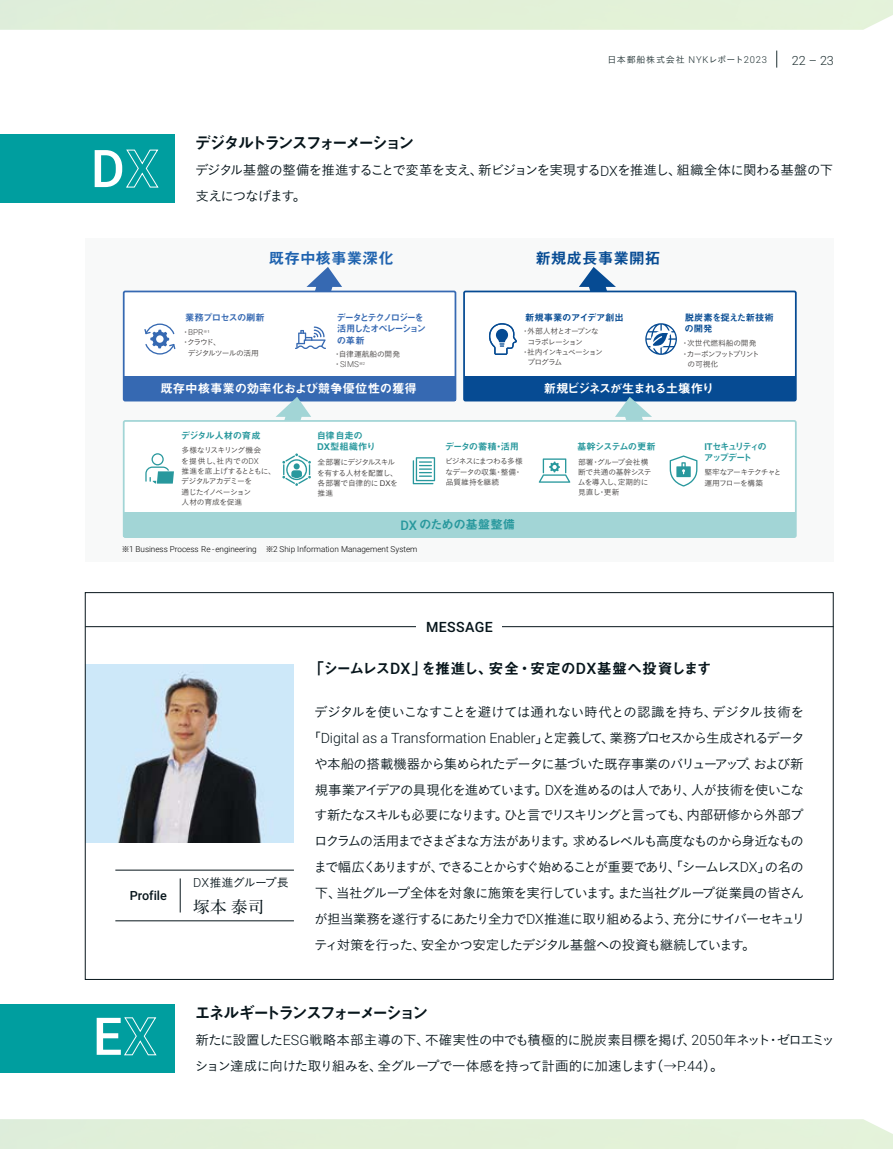
<style>
.page{position:relative;width:893px;height:1149px;background:#fff}
.page>*{position:absolute;margin:0;border:0;box-sizing:border-box;transform-origin:0 0}
.t1{font:500 52.05px "Roboto";color:#fff}
.t2{font:16.5px "Midashi Go Pr 6 N MB31";letter-spacing:-.185em;color:#07151b}
.t3{font:500 16.5px "Yu Min Pr 6 N";color:#07151b}
.t4{font:15.6px "Midashi Go Pr 6 N MB31";color:#1f63af}
.t5{font:15.6px "Midashi Go Pr 6 N MB31";color:#064b93}
.t6{font:15px "Midashi Go Pr 6 N MB31";letter-spacing:-.065em;color:#07151b}
.t7{font:300 14.1px "Roboto";letter-spacing:-.005em;color:#07151b}
.t8{font:500 14.1px "Roboto";letter-spacing:.03em;color:#07151b}
.t9{font:13.5px/25.8px "Koburina Go Std N W3";letter-spacing:-.055em;color:#07151b;text-align:justify}
.t10{font:13.5px "Koburina Go Std N W3";letter-spacing:-.09em;color:#07151b}
.t11{font:500 12.6px "Roboto";color:#07151b}
.t12{font:300 12.6px "Roboto";color:#1f3032}
.t13{font:12.45px "Midashi Go Pr 6 N MB31";color:#fff}
.t14{font:12.45px "Midashi Go Pr 6 N MB31";letter-spacing:-.115em;color:#fff}
.t15{font:12.45px "Midashi Go Pr 6 N MB31";letter-spacing:-.03em;color:#28989d}
.t16{font:12px "Koburina Go Std N W3";letter-spacing:-.04em;color:#07151b}
.t17{font:9.45px "Midashi Go Pr 6 N MB31";letter-spacing:-.145em;color:#28989d}
.t18{font:9.45px "Midashi Go Pr 6 N MB31";color:#3669b2}
.t19{font:9.3px/11.2px "Midashi Go Pr 6 N MB31";letter-spacing:-.15em;color:#3669b2}
.t20{font:9.3px "Midashi Go Pr 6 N MB31";letter-spacing:-.03em;color:#064b93}
.t21{font:9.3px/11.2px "Midashi Go Pr 6 N MB31";letter-spacing:-.015em;color:#28989d}
.t22{font:9.3px "Midashi Go Pr 6 N MB31";letter-spacing:-.065em;color:#064b93}
.t23{font:9.3px "Midashi Go Pr 6 N MB31";letter-spacing:-.03em;color:#28989d}
.t24{font:9.3px "Midashi Go Pr 6 N MB31";letter-spacing:-.09em;color:#28989d}
.t25{font:9.3px "Midashi Go Pr 6 N MB31";letter-spacing:-.065em;color:#28989d}
.t26{font:9.3px "Midashi Go Pr 6 N MB31";letter-spacing:-.185em;color:#28989d}
.t27{font:9.3px "Midashi Go Pr 6 N MB31";letter-spacing:-.07em;color:#3669b2}
.t28{font:9px "Koburina Go Std N W3";letter-spacing:.09em;color:#1f3032}
.t29{font:300 8.1px "Roboto";color:#000}
.t30{font:300 8.1px "Roboto";color:#444140}
.t31{font:7.8px/10.4px "Koburina Go Std N W3";letter-spacing:-.07em;color:#444140}
.t32{font:7.8px/10.4px "Koburina Go Std N W3";letter-spacing:-.035em;color:#444140}
.t33{font:7.8px/10.4px "Koburina Go Std N W3";letter-spacing:-.1em;color:#444140}
.t34{font:7.8px/10.4px "Koburina Go Std N W3";letter-spacing:-.105em;color:#444140}
.t35{font:7.8px "Koburina Go Std N W3";color:#444140}
.t36{font:7.8px "Koburina Go Std N W3";letter-spacing:-.14em;color:#444140}
.t37{font:7.8px "Koburina Go Std N W3";letter-spacing:-.16em;color:#444140}
.t38{font:7.8px "Koburina Go Std N W3";letter-spacing:-.135em;color:#444140}
.s1{font-family:"Roboto";font-weight:300;font-size:9.45px}
.s2{font-family:"Roboto";font-weight:300;font-size:14.1px}
.s3{font-family:"Koburina Go Std N W3";font-weight:400;font-size:7.8px}
.s4{font-family:"Roboto";font-weight:300;font-size:8.1px}
.s5{font-family:"Arial";font-weight:700}
.s6{font-family:"Arial"}
.s7{font-family:"Roboto";font-weight:500;font-size:13.05px}
.s8{font-family:"Roboto";font-weight:300;font-size:12.6px}
.s9{font-family:"Roboto";font-weight:500;font-size:15.75px}
.s10{font-family:"Koburina Go Std N W3";font-weight:400;font-size:13.5px}
</style>
<div class="page">
<img style="left:87px;top:664px;width:206px;height:178px">
<div style="left:0;top:135px;width:175px;height:68px;background:#009e9f"></div>
<div style="left:0;top:1003px;width:175px;height:68px;background:#009e9f"></div>
<hr style="left:85px;top:626px;width:749px;height:1px;background:#07151b">
<div style="left:417px;top:613px;width:85px;height:26px;background:#fff"></div>
<div style="left:85px;top:238px;width:748px;height:323px;background:#f8f9f9"></div>
<svg style="left:579px;top:267px;width:37px;height:23px"></svg>
<div style="left:464px;top:291px;width:332px;height:109px;background:#fff;border-radius:2px"></div>
<div style="left:463px;top:290px;width:334px;height:111px;border:2px solid #064b93;border-radius:2px"></div>
<div style="left:124px;top:291px;width:331px;height:109px;background:#fff;border-radius:2px"></div>
<div style="left:123px;top:290px;width:333px;height:111px;border:2px solid #3669b2;border-radius:2px"></div>
<div style="left:464px;top:376px;width:332px;height:24px;background:#064b93"></div>
<div style="left:124px;top:376px;width:331px;height:24px;background:#3669b2"></div>
<svg style="left:615px;top:397px;width:45px;height:23px"></svg>
<div style="left:124px;top:421px;width:672px;height:116px;background:#fff;border-radius:2px"></div>
<div style="left:123px;top:420px;width:674px;height:118px;border:2px solid #a2d5d6;border-radius:2px"></div>
<div style="left:124px;top:512px;width:672px;height:24px;background:#a2d5d6"></div>
<svg style="left:144px;top:323px;width:31px;height:31px"></svg>
<svg style="left:489px;top:323px;width:28px;height:32px"></svg>
<svg style="left:145px;top:453px;width:29px;height:30px"></svg>
<svg style="left:413px;top:457px;width:22px;height:27px"></svg>
<svg style="left:670px;top:455px;width:27px;height:31px"></svg>
<svg style="left:295px;top:267px;width:47px;height:82px"></svg>
<svg style="left:645px;top:323px;width:32px;height:32px"></svg>
<svg style="left:268px;top:397px;width:43px;height:88px"></svg>
<svg style="left:539px;top:458px;width:31px;height:24px"></svg>
<hr style="left:115px;top:869px;width:179px;height:1px;background:#07151b">
<hr style="left:180px;top:878px;width:1px;height:34px;background:#07151b">
<hr style="left:115px;top:920px;width:179px;height:1px;background:#07151b">
<svg style="left:776px;top:51px;width:1px;height:17px"></svg>
<p class="t28" style="left:608px;top:53px;width:161px">日本郵船株式会社 <span class="s1">NYK</span>レポート<span class="s1">2023</span></p>
<p class="t12" style="left:792px;top:51px;width:44px">22 – 23</p>
<h1 class="t1" style="left:91px;top:132px;width:69px">DX</h1>
<p class="t2" style="left:194px;top:130px;width:222px">デジタルトランスフォーメーション</p>
<p class="t9" style="left:195px;top:157px;width:640px">デジタル基盤の整備を推進することで変革を支え、新ビジョンを実現する<span class="s2">DX</span>を推進し、組織全体に関わる基盤の下</p>
<p class="t10" style="left:196px;top:186px;width:112px">支えにつなげます。</p>
<p class="t4" style="left:269px;top:245px;width:127px">既存中核事業深化</p>
<p class="t5" style="left:535px;top:245px;width:127px">新規成長事業開拓</p>
<p class="t27" style="left:185px;top:310px;width:81px">業務プロセスの刷新</p>
<p class="t19" style="left:336px;top:311px;width:91px">データとテクノロジーを活用したオペレーション</p>
<p class="t18" style="left:337px;top:332px;width:29px">の革新</p>
<p class="t20" style="left:525px;top:310px;width:100px">新規事業のアイデア創出</p>
<p class="t22" style="left:685px;top:310px;width:90px">脱炭素を捉えた新技術</p>
<p class="t30" style="left:182px;top:326px;width:29px"><span class="s3">・</span>BPR<sup>※</sup><sup>1</sup></p>
<p class="t20" style="left:685px;top:321px;width:29px">の開発</p>
<p class="t33" style="left:188px;top:337px;width:73px;text-indent:-6px">・クラウド、<br>デジタルツールの活用</p>
<p class="t35" style="left:334px;top:348px;width:68px">・自律運航船の開発</p>
<p class="t30" style="left:334px;top:358px;width:33px"><span class="s3">・</span>SIMS<sup>※</sup><sup>2</sup></p>
<p class="t33" style="left:521px;top:326px;width:79px">・外部人材とオープンな</p>
<p class="t38" style="left:527px;top:336px;width:57px">コラボレーション</p>
<p class="t36" style="left:521px;top:346px;width:83px">・社内インキュベーション</p>
<p class="t31" style="left:528px;top:357px;width:36px">プログラム</p>
<p class="t35" style="left:681px;top:337px;width:77px">・次世代燃料船の開発</p>
<p class="t37" style="left:681px;top:347px;width:80px">・カーボンフットプリント</p>
<p class="t31" style="left:688px;top:358px;width:32px">の可視化</p>
<p class="t13" style="left:160px;top:378px;width:258px">既存中核事業の効率化および競争優位性の獲得</p>
<p class="t14" style="left:544px;top:378px;width:172px">新規ビジネスが生まれる土壌作り</p>
<p class="t23" style="left:181px;top:428px;width:81px">デジタル人材の育成</p>
<p class="t31" style="left:181px;top:445px;width:96px">多様なリスキリング機会<br>を提供し、社内での<span class="s4">DX<br></span>推進を底上げするとともに、デジタルアカデミーを<br>通じたイノベーション<br>人材の育成を促進</p>
<p class="t21" style="left:317px;top:429px;width:61px">自律自走の<br><span class="s5">DX</span>型組織作り</p>
<p class="t31" style="left:317px;top:457px;width:82px">全部署にデジタルスキルを有する人材を配置し、各部署で自律的に <span class="s6">DX</span>を推進</p>
<p class="t25" style="left:445px;top:439px;width:76px">データの蓄積・活用</p>
<p class="t31" style="left:445px;top:456px;width:79px;text-align:justify">ビジネスにまつわる多様なデータの収集・整備・品質維持を継続</p>
<p class="t15" style="left:401px;top:514px;width:116px"><span class="s7">DX</span> のための基盤整備</p>
<p class="t29" style="left:122px;top:543px;width:297px"><span class="s3">※</span>1 Business Process Re -engineering <span class="s3">※</span>2 Ship Information Management System</p>
<p class="t8" style="left:426px;top:617px;width:68px">MESSAGE</p>
<p class="t24" style="left:577px;top:439px;width:80px">基幹システムの更新</p>
<p class="t32" style="left:578px;top:456px;width:75px">部署・グループ会社横断で共通の基幹システムを導入し、定期的に見直し・更新</p>
<p class="t26" style="left:704px;top:439px;width:64px"><span class="s5">IT</span>セキュリティの</p>
<p class="t17" style="left:704px;top:450px;width:49px">アップデート</p>
<p class="t34" style="left:704px;top:467px;width:79px">堅牢なアーキテクチャと運用フローを構築</p>
<p class="t11" style="left:130px;top:886px;width:39px">Profile</p>
<h1 class="t1" style="left:93px;top:999px;width:65px">EX</h1>
<p class="t16" style="left:193px;top:873px;width:97px"><span class="s8">DX</span>推進グループ長</p>
<p class="t3" style="left:193px;top:890px;width:73px">塚本泰司</p>
<p class="t6" style="left:309px;top:656px;width:404px">「シームレス<span class="s9">DX</span>」を推進し、安全・安定の<span class="s9">DX</span>基盤へ投資します</p>
<p class="t9" style="left:314px;top:698px;width:492px">デジタルを使いこなすことを避けては通れない時代との認識を持ち、デジタル技術を</p>
<p class="t7" style="left:307px;top:727px;width:499px"><span class="s10">「</span>Digital as a Transformation Enabler<span class="s10">」と定義して、業務プロセスから生成されるデータ</span></p>
<p class="t9" style="left:314px;top:750px;width:493px">や本船の搭載機器から集められたデータに基づいた既存事業のバリューアップ、および新規事業アイデアの具現化を進めています。<span class="s2">DX</span>を進めるのは人であり、人が技術を使いこなす新たなスキルも必要になります。ひと言でリスキリングと言っても、内部研修から外部プロクラムの活用までさまざまな方法があります。求めるレベルも高度なものから身近なものまで幅広くありますが、できることからすぐ始めることが重要であり、「シームレス<span class="s2">DX</span>」の名の下、当社グループ全体を対象に施策を実行しています。また当社グループ従業員の皆さんが担当業務を遂行するにあたり全力で<span class="s2">DX</span>推進に取り組めるよう、充分にサイバーセキュリティ対策を行った、安全かつ安定したデジタル基盤への投資も継続しています。</p>
<p class="t2" style="left:195px;top:999px;width:236px">エネルギートランスフォーメーション</p>
<p class="t9" style="left:195px;top:1026px;width:642px">新たに設置した<span class="s2">ESG</span>戦略本部主導の下、不確実性の中でも積極的に脱炭素目標を掲げ、<span class="s2">2050</span>年ネット・ゼロエミッション達成に向けた取り組みを、全グループで一体感を持って計画的に加速します（→<span class="s2">P.44</span>）。</p>
</div>
